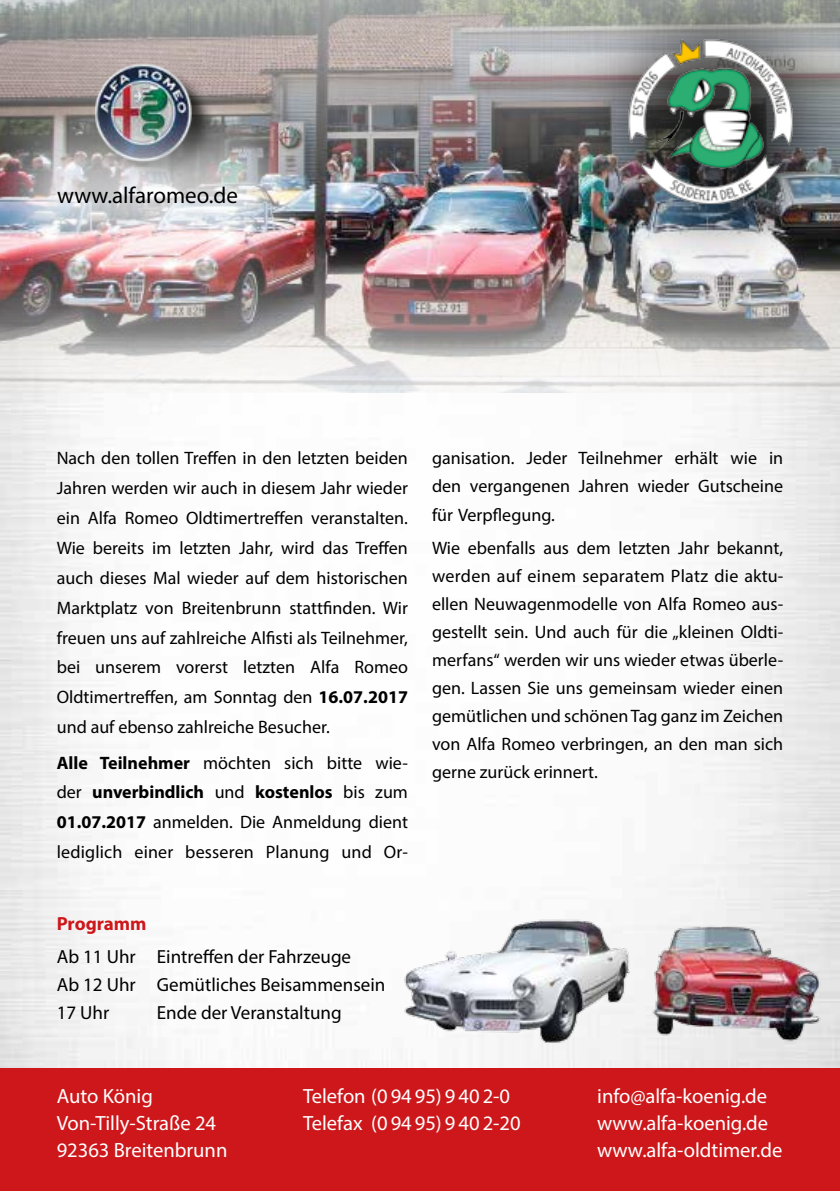
<style>
.page{position:relative;width:840px;height:1191px;background:#fff}
.page>*{position:absolute;margin:0;border:0;box-sizing:border-box;transform-origin:0 0}
.t1{font:23px "Myriad Pro";color:#000}
.t2{font:20.6px/26.8px "Myriad Pro";color:#fff}
.t3{font:19px/28px "Myriad Pro";color:#000}
.t4{font:700 19px "Myriad Pro";color:#cd171a}
.t5{font:18px/29.8px "Myriad Pro";color:#000;text-align:justify}
.s1{font-weight:700}
</style>
<div class="page">
<img style="left:0;top:0;width:839px;height:392px">
<div style="left:98px;top:68px;width:118px;height:116px;background:#000;opacity:.75"></div>
<img style="left:88px;top:57px;width:110px;height:39px">
<div style="left:0;top:96px;width:327px;height:199px;background:#fff;opacity:.75"></div>
<div style="left:0;top:1068px;width:839px;height:123px;background:#cd171a"></div>
<div style="left:555px;top:0;width:284px;height:282px;background:#000;opacity:.75"></div>
<img style="left:623px;top:35px;width:174px;height:174px">
<img style="left:393px;top:803px;width:434px;height:265px">
<p class="t1" style="left:57px;top:181px;width:182px">www.alfaromeo.de</p>
<p class="t5" style="left:57px;top:443px;width:352px">Nach den tollen Treffen in den letzten beiden Jahren werden wir auch in diesem Jahr wieder ein Alfa Romeo Oldtimertreffen veranstalten.<br>Wie bereits im letzten Jahr, wird das Treffen auch dieses Mal wieder auf dem historischen Marktplatz von Breitenbrunn stattfinden. Wir freuen uns auf zahlreiche Alfisti als Teilnehmer, bei unserem vorerst letzten Alfa Romeo Oldtimertreffen, am Sonntag den <span class="s1">16.07.2017 </span>und auf ebenso zahlreiche Besucher.</p>
<p class="t5" style="left:57px;top:747px;width:352px"><span class="s1">Alle Teilnehmer</span> möchten sich bitte wie&shy;der <span class="s1">unverbindlich</span> und <span class="s1">kostenlos</span> bis zum <span class="s1">01.07.2017</span> anmelden. Die Anmeldung dient lediglich einer besseren Planung und Or-</p>
<p class="t4" style="left:57px;top:910px;width:91px">Programm</p>
<p class="t3" style="left:57px;top:942px;width:330px">Ab 11 Uhr Eintreffen der Fahrzeuge<br>Ab 12 Uhr Gemütliches Beisammensein<br>17 Uhr</p>
<p class="t3" style="left:157px;top:998px;width:186px">Ende der Veranstaltung</p>
<p class="t5" style="left:432px;top:444px;width:352px;line-height:28px">ganisation. Jeder Teilnehmer erhält wie in den vergangenen Jahren wieder Gutscheine für Verpflegung.</p>
<p class="t5" style="left:432px;top:534px;width:352px;line-height:28px">Wie ebenfalls aus dem letzten Jahr bekannt, werden auf einem separatem Platz die aktu&shy;ellen Neuwagenmodelle von Alfa Romeo aus&shy;gestellt sein. Und auch für die „kleinen Oldti&shy;merfans“ werden wir uns wieder etwas überle&shy;gen. Lassen Sie uns gemeinsam wieder einen gemütlichen und schönen Tag ganz im Zeichen von Alfa Romeo verbringen, an den man sich gerne zurück erinnert.</p>
<p class="t2" style="left:57px;top:1082px;width:172px">Auto König<br>Von-Tilly-Straße 24<br>92363 Breitenbrunn</p>
<p class="t2" style="left:303px;top:1082px;width:219px">Telefon (0 94 95) 9 40 2-0<br>Telefax (0 94 95) 9 40 2-20</p>
<p class="t2" style="left:597px;top:1082px;width:186px">info@alfa-koenig.de www.alfa-koenig.de www.alfa-oldtimer.de</p>
</div>
